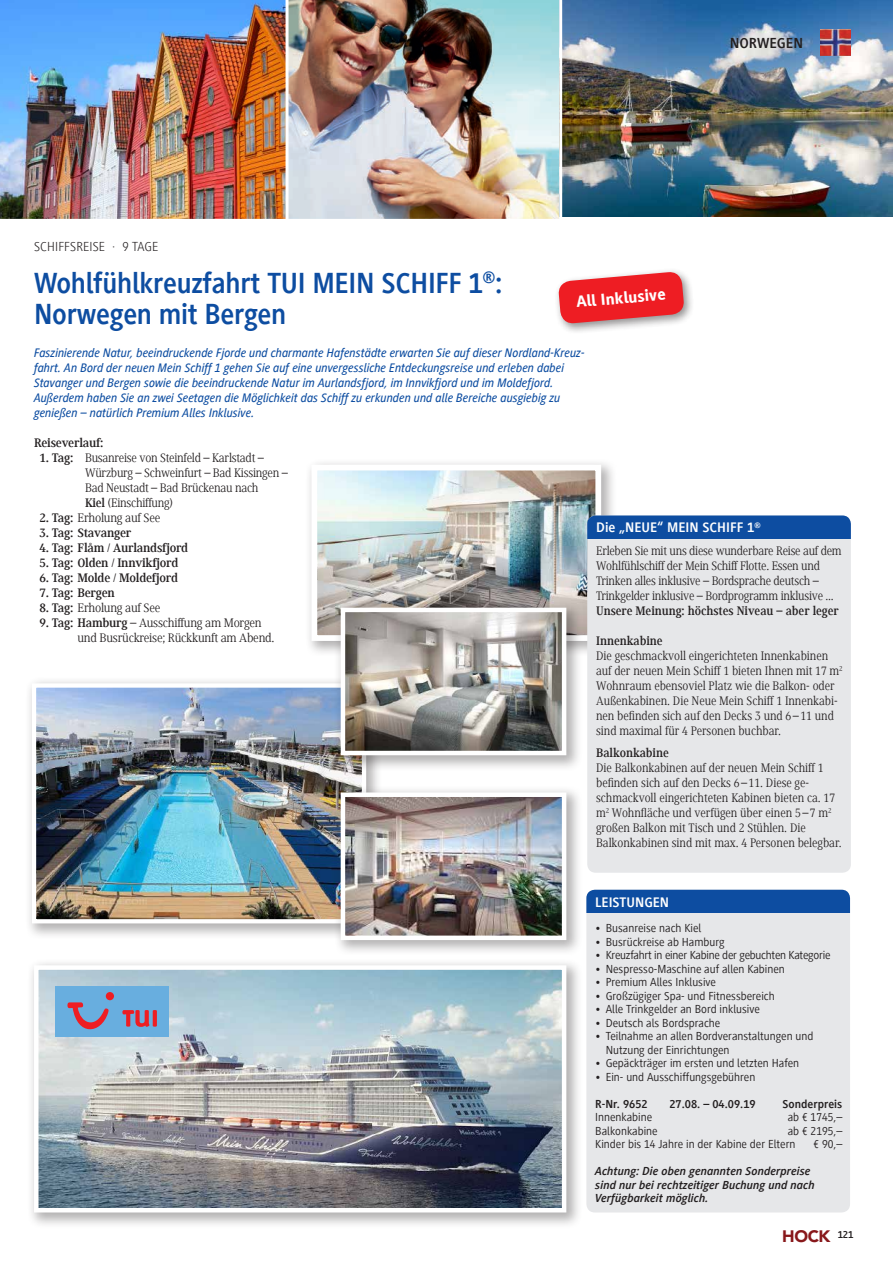
<style>
.page{position:relative;width:893px;height:1263px;background:#fff}
.page>*{position:absolute;margin:0;border:0;box-sizing:border-box;transform-origin:0 0}
.t1{font:700 30px/31.5px "Generis Sans Com";letter-spacing:-.01em;color:#0d4da1;scale:.95 1}
.t2{font:800 16.5px "Generis Sans Com";color:#fff}
.t3{font:900 16.5px "Avenir LT Std";color:#88181b}
.t4{font:700 15px "Generis Sans Com";color:#231f20}
.t5{font:700 14.25px "Generis Sans Com";color:#fff}
.t6{font:300 13.5px "Generis Sans Com";letter-spacing:.01em;color:#231f20}
.t7{font:12.75px/15px "Generis Serif Com";letter-spacing:-.005em;color:#231f20;scale:.96 1}
.t8{font:italic 500 12.75px/15px "Generis Sans Com";color:#0d4da1;scale:.96 1}
.t9{font:12.75px/15px "Generis Serif Com";letter-spacing:-.005em;color:#231f20}
.t10{font:700 12.75px "Generis Serif Com";letter-spacing:-.02em;color:#231f20}
.t11{font:700 12.75px "Generis Serif Com";letter-spacing:-.02em;color:#231f20;scale:.96 1}
.t12{font:12px/13.5px "Generis Sans Com";color:#231f20}
.t13{font:italic 700 12px/13.5px "Generis Sans Com";color:#231f20}
.t14{font:12px "Generis Sans Com";letter-spacing:-.02em;color:#231f20}
.t15{font:700 12px "Generis Sans Com";color:#231f20}
.s1{font-weight:700}
</style>
<div class="page">
<div style="left:27px;top:958px;width:556px;height:271px;background:#231f20;opacity:.35"></div>
<img style="left:39px;top:970px;width:522px;height:237px">
<div style="left:34px;top:965px;width:532px;height:247px;border:4px solid #fff"></div>
<div style="left:55px;top:986px;width:114px;height:51px;background:#68aedf"></div>
<svg style="left:122px;top:1010px;width:35px;height:17px"></svg>
<svg style="left:67px;top:1002px;width:42px;height:28px"></svg>
<div style="left:106px;top:992px;width:8px;height:8px;background:#ee1d23;border-radius:50%"></div>
<div style="left:25px;top:676px;width:357px;height:264px;background:#231f20;opacity:.35"></div>
<img style="left:37px;top:688px;width:324px;height:230px">
<div style="left:32px;top:683px;width:334px;height:240px;border:4px solid #fff"></div>
<div style="left:334px;top:785px;width:249px;height:171px;background:#231f20;opacity:.35"></div>
<img style="left:346px;top:797px;width:215px;height:138px">
<div style="left:341px;top:792px;width:225px;height:148px;border:4px solid #fff"></div>
<div style="left:304px;top:458px;width:313px;height:199px;background:#231f20;opacity:.35"></div>
<img style="left:318px;top:472px;width:276px;height:162px">
<div style="left:311px;top:465px;width:290px;height:176px;border:6px solid #fff"></div>
<div style="left:554px;top:267px;width:140px;height:67px;background:#231f20;opacity:.5"></div>
<svg style="left:558px;top:271px;width:127px;height:53px"></svg>
<div style="left:334px;top:601px;width:249px;height:170px;background:#231f20;opacity:.35"></div>
<img style="left:346px;top:613px;width:215px;height:137px">
<div style="left:341px;top:608px;width:225px;height:147px;border:4px solid #fff"></div>
<img style="left:0;top:0;width:559px;height:219px">
<img style="left:562px;top:0;width:331px;height:216px">
<hr style="left:286px;top:0;width:3px;height:225px;background:#fff">
<div style="left:587px;top:515px;width:264px;height:358px;background:#e6e7e9;border-radius:9px"></div>
<div style="left:587px;top:515px;width:264px;height:24px;background:#0d4da1"></div>
<div style="left:586px;top:890px;width:264px;height:322px;background:#e6e7e9;border-radius:9px"></div>
<div style="left:586px;top:890px;width:264px;height:23px;background:#0d4da1"></div>
<img style="left:821px;top:30px;width:29px;height:25px">
<p class="t4" style="left:730px;top:34px;width:75px">NORWEGEN</p>
<p class="t6" style="left:34px;top:239px;width:126px">SCHIFFSREISE · 9 TAGE</p>
<h1 class="t1" style="left:34px;top:267px;width:495px">Wohlfühlkreuzfahrt TUI MEIN SCHIFF 1<sup>®</sup>:<br>Norwegen mit Bergen</h1>
<p class="t2" style="left:575px;top:293px;width:91px;rotate:-5deg">All Inklusive</p>
<p class="t8" style="left:34px;top:345px;width:575px">Faszinierende Natur, beeindruckende Fjorde und charmante Hafenstädte erwarten Sie auf dieser Nordland-Kreuz&shy;fahrt. An Bord der neuen Mein Schiff 1 gehen Sie auf eine unvergessliche Entdeckungsreise und erleben dabei Stavanger und Bergen sowie die beeindruckende Natur im Aurlandsfjord, im Innvikfjord und im Moldefjord.<br>Außerdem haben Sie an zwei Seetagen die Möglichkeit das Schiff zu erkunden und alle Bereiche ausgiebig zu genießen – natürlich Premium Alles Inklusive.</p>
<p class="t10" style="left:34px;top:435px;width:71px">Reiseverlauf:</p>
<p class="t9" style="left:85px;top:450px;width:205px;text-indent:-45px"><span class="s1">1. Tag:</span> Busanreise von Steinfeld – Karlstadt – Würzburg – Schweinfurt – Bad Kissingen – Bad Neustadt – Bad Brückenau nach<br><span class="s1">Kiel</span> (Einschiffung)</p>
<p class="t9" style="left:40px;top:510px;width:122px"><span class="s1">2. Tag:</span> Erholung auf See</p>
<p class="t10" style="left:40px;top:525px;width:93px">3. Tag: Stavanger</p>
<p class="t10" style="left:40px;top:540px;width:150px">4. Tag: Flåm / Aurlandsfjord</p>
<p class="t10" style="left:40px;top:555px;width:140px">5. Tag: Olden / Innvikfjord</p>
<p class="t10" style="left:40px;top:570px;width:140px">6. Tag: Molde / Moldefjord</p>
<p class="t10" style="left:40px;top:585px;width:77px">7. Tag: Bergen</p>
<p class="t9" style="left:40px;top:600px;width:122px"><span class="s1">8. Tag:</span> Erholung auf See</p>
<p class="t9" style="left:78px;top:615px;width:199px;text-indent:-38px"><span class="s1">9. Tag: Hamburg</span> – Ausschiffung am Morgen und Busrückreise; Rückkunft am Abend.</p>
<p class="t5" style="left:596px;top:520px;width:166px">Die „NEUE“ MEIN SCHIFF 1<sup>®</sup></p>
<p class="t7" style="left:596px;top:543px;width:257px">Erleben Sie mit uns diese wunderbare Reise auf dem Wohlfühlschiff der Mein Schiff Flotte. Essen und Trinken alles inklusive – Bordsprache deutsch – Trinkgelder inklusive – Bordprogramm inklusive ...</p>
<p class="t11" style="left:596px;top:603px;width:254px">Unsere Meinung: höchstes Niveau – aber leger</p>
<p class="t11" style="left:596px;top:633px;width:71px">Innenkabine</p>
<p class="t7" style="left:596px;top:648px;width:258px">Die geschmackvoll eingerichteten Innenkabinen auf der neuen Mein Schiff 1 bieten Ihnen mit 17 m<sup>2<br></sup>Wohnraum ebensoviel Platz wie die Balkon- oder Außenkabinen. Die Neue Mein Schiff 1 Innenkabi&shy;nen befinden sich auf den Decks 3 und 6–11 und sind maximal für 4 Personen buchbar.</p>
<p class="t11" style="left:596px;top:746px;width:77px">Balkonkabine</p>
<p class="t7" style="left:596px;top:761px;width:257px">Die Balkonkabinen auf der neuen Mein Schiff 1 befinden sich auf den Decks 6–11. Diese ge&shy;schmackvoll eingerichteten Kabinen bieten ca. 17 m<sup>2</sup> Wohnfläche und verfügen über einen 5–7 m<sup>2 </sup>großen Balkon mit Tisch und 2 Stühlen. Die Balkonkabinen sind mit max. 4 Personen belegbar.</p>
<p class="t5" style="left:595px;top:894px;width:75px">LEISTUNGEN</p>
<p class="t12" style="left:595px;top:921px;width:108px">• Busanreise nach Kiel</p>
<p class="t12" style="left:595px;top:935px;width:131px">• Busrückreise ab Hamburg</p>
<p class="t14" style="left:595px;top:948px;width:237px">• Kreuzfahrt in einer Kabine der gebuchten Kategorie</p>
<p class="t12" style="left:595px;top:962px;width:191px">• Nespresso-Maschine auf allen Kabinen</p>
<p class="t12" style="left:595px;top:975px;width:122px">• Premium Alles Inklusive</p>
<p class="t12" style="left:595px;top:989px;width:181px">• Großzügiger Spa- und Fitnessbereich</p>
<p class="t12" style="left:595px;top:1002px;width:166px">• Alle Trinkgelder an Bord inklusive</p>
<p class="t12" style="left:595px;top:1016px;width:127px">• Deutsch als Bordsprache</p>
<p class="t12" style="left:606px;top:1029px;width:209px;text-indent:-10px">• Teilnahme an allen Bordveranstaltungen und<br>Nutzung der Einrichtungen</p>
<p class="t12" style="left:595px;top:1056px;width:206px">• Gepäckträger im ersten und letzten Hafen</p>
<p class="t12" style="left:595px;top:1070px;width:162px">• Ein- und Ausschiffungsgebühren</p>
<p class="t15" style="left:595px;top:1097px;width:54px">R-Nr. 9652</p>
<p class="t15" style="left:669px;top:1097px;width:88px">27.08. – 04.09.19</p>
<p class="t15" style="left:783px;top:1097px;width:61px">Sonderpreis</p>
<p class="t12" style="left:595px;top:1110px;width:58px">Innenkabine</p>
<p class="t12" style="left:788px;top:1110px;width:56px">ab € 1745,–</p>
<p class="t12" style="left:595px;top:1124px;width:64px">Balkonkabine</p>
<p class="t12" style="left:595px;top:1124px;width:249px;text-indent:192px">ab € 2195,–<br>Kinder bis 14 Jahre in der Kabine der Eltern</p>
<p class="t12" style="left:813px;top:1137px;width:30px">€ 90,–</p>
<p class="t13" style="left:595px;top:1164px;width:221px">Achtung: Die oben genannten Sonderpreise sind nur bei rechtzeitiger Buchung und nach<br>Verfügbarkeit möglich.</p>
<p class="t3" style="left:782px;top:1226px;width:73px">HOCK <sup>121</sup></p>
</div>
